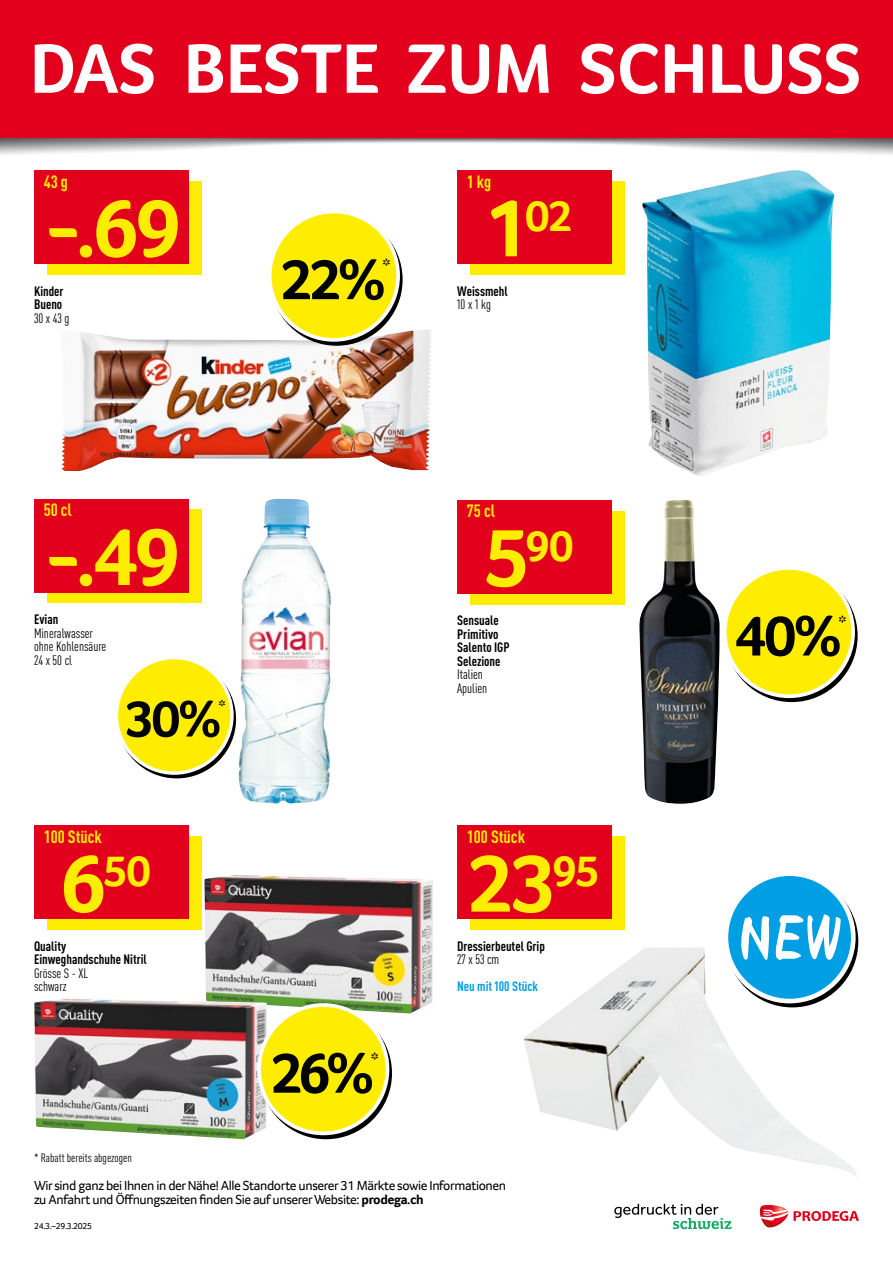
<style>
.page{position:relative;width:893px;height:1263px;background:#fff}
.page>*{position:absolute;margin:0;border:0;box-sizing:border-box;transform-origin:0 0}
.t1{font:700 84px "Transgourmet";color:#ffed00}
.t2{font:700 72px "Transgourmet";color:#fff}
.t3{font:700 58.5px "Transgourmet";color:#000}
.t4{font:700 52.65px "Transgourmet";color:#000}
.t5{font:700 44.55px "Transgourmet";color:#ffed00}
.t6{font:700 19.5px "Transgourmet";color:#000}
.t7{font:700 condensed 17.55px "DINOT";color:#ffed00}
.t8{font:700 17.55px "Transgourmet";color:#000}
.t9{font:13.5px/13.5px "Transgourmet";letter-spacing:-.03em;color:#000}
.t10{font:700 condensed 13.5px/13.5px "DINOT";color:#000}
.t11{font:condensed 13.5px/13.5px "DINOT";color:#000}
.t12{font:700 condensed 13.5px "DINOT";color:#009ee3}
.t13{font:condensed 12px "DINOT";color:#000}
.t14{font:9px "Transgourmet";letter-spacing:-.03em;color:#000}
.s1{font-size:84px}
.s2{font-weight:700}
</style>
<div class="page">
<svg style="left:614px;top:1204px;width:117px;height:25px"></svg>
<img style="left:0;top:138px;width:893px;height:17px">
<div style="left:0;top:0;width:893px;height:138px;background:#e3001d"></div>
<svg style="left:759px;top:1205px;width:100px;height:23px"></svg>
<img style="left:61px;top:330px;width:371px;height:141px">
<img style="left:642px;top:170px;width:192px;height:306px">
<img style="left:639px;top:500px;width:81px;height:304px">
<img style="left:204px;top:875px;width:229px;height:138px">
<img style="left:34px;top:998px;width:233px;height:141px">
<img style="left:523px;top:947px;width:335px;height:231px">
<img style="left:238px;top:499px;width:93px;height:305px">
<div style="left:47px;top:509px;width:155px;height:94px;background:#ffed00"></div>
<div style="left:34px;top:499px;width:155px;height:94px;background:#e3001d"></div>
<svg style="left:119px;top:661px;width:115px;height:116px"></svg>
<div style="left:116px;top:658px;width:116px;height:115px;background:#ffed00;border-radius:50%"></div>
<div style="left:115px;top:656px;width:119px;height:119px;border:3px solid #fff;border-radius:50%"></div>
<div style="left:47px;top:181px;width:155px;height:94px;background:#ffed00"></div>
<div style="left:34px;top:170px;width:155px;height:94px;background:#e3001d"></div>
<svg style="left:272px;top:215px;width:129px;height:129px"></svg>
<div style="left:270px;top:211px;width:128px;height:129px;background:#ffed00;border-radius:50%"></div>
<div style="left:268px;top:210px;width:132px;height:132px;border:4px solid #fff;border-radius:50%"></div>
<div style="left:470px;top:181px;width:155px;height:94px;background:#ffed00"></div>
<div style="left:457px;top:170px;width:155px;height:94px;background:#e3001d"></div>
<div style="left:470px;top:510px;width:155px;height:94px;background:#ffed00"></div>
<div style="left:457px;top:500px;width:155px;height:94px;background:#e3001d"></div>
<svg style="left:727px;top:572px;width:129px;height:128px"></svg>
<div style="left:725px;top:568px;width:128px;height:128px;background:#ffed00;border-radius:50%"></div>
<div style="left:723px;top:566px;width:132px;height:132px;border:4px solid #fff;border-radius:50%"></div>
<div style="left:47px;top:836px;width:155px;height:94px;background:#ffed00"></div>
<div style="left:34px;top:825px;width:155px;height:94px;background:#e3001d"></div>
<svg style="left:262px;top:1009px;width:128px;height:128px"></svg>
<div style="left:259px;top:1005px;width:128px;height:128px;background:#ffed00;border-radius:50%"></div>
<div style="left:257px;top:1003px;width:132px;height:132px;border:4px solid #fff;border-radius:50%"></div>
<div style="left:470px;top:836px;width:155px;height:94px;background:#ffed00"></div>
<div style="left:457px;top:825px;width:155px;height:94px;background:#e3001d"></div>
<svg style="left:729px;top:878px;width:127px;height:127px"></svg>
<div style="left:726px;top:874px;width:127px;height:127px;background:#009ee3;border-radius:50%"></div>
<div style="left:724px;top:871px;width:132px;height:132px;border:5px solid #fff;border-radius:50%"></div>
<svg style="left:741px;top:914px;width:100px;height:46px"></svg>
<h2 class="t2" style="left:30px;top:26px;width:833px">DAS BESTE ZUM SCHLUSS</h2>
<p class="t7" style="left:44px;top:171px;width:26px">43 g</p>
<p class="t7" style="left:467px;top:171px;width:26px">1 kg</p>
<h1 class="t1" style="left:44px;top:178px;width:139px">-.69</h1>
<p class="t10" style="left:34px;top:284px;width:31px">Kinder<br>Bueno</p>
<p class="t11" style="left:34px;top:311px;width:37px">30 x 43 g</p>
<h3 class="t3" style="left:280px;top:245px;width:107px">22%</h3>
<h3 class="t6" style="left:382px;top:254px;width:10px">*</h3>
<h3 class="t5" style="left:484px;top:189px;width:90px"><span class="s1">1</span>02</h3>
<p class="t10" style="left:457px;top:284px;width:52px">Weissmehl</p>
<p class="t11" style="left:457px;top:298px;width:35px">10 x 1 kg</p>
<p class="t7" style="left:44px;top:499px;width:30px">50 cl</p>
<h1 class="t1" style="left:44px;top:507px;width:138px">-.49</h1>
<p class="t10" style="left:34px;top:613px;width:26px">Evian</p>
<p class="t11" style="left:34px;top:626px;width:74px">Mineralwasser ohne Kohlensäure<br>24 x 50 cl</p>
<h3 class="t4" style="left:125px;top:688px;width:98px">30%</h3>
<p class="t8" style="left:218px;top:696px;width:9px">*</p>
<p class="t7" style="left:44px;top:826px;width:60px">100 Stück</p>
<h3 class="t5" style="left:61px;top:845px;width:92px"><span class="s1">6</span>50</h3>
<p class="t10" style="left:34px;top:939px;width:114px">Quality<br>Einweghandschuhe Nitril</p>
<p class="t11" style="left:34px;top:966px;width:56px">Grösse S - XL schwarz</p>
<p class="t13" style="left:34px;top:1151px;width:99px">* Rabatt bereits abgezogen</p>
<h3 class="t3" style="left:270px;top:1038px;width:106px">26%</h3>
<h3 class="t6" style="left:371px;top:1047px;width:10px">*</h3>
<p class="t7" style="left:467px;top:500px;width:30px">75 cl</p>
<h3 class="t5" style="left:484px;top:519px;width:91px"><span class="s1">5</span>90</h3>
<p class="t10" style="left:457px;top:614px;width:54px">Sensuale<br>Primitivo<br>Salento IGP<br>Selezione</p>
<p class="t11" style="left:457px;top:668px;width:32px">Italien<br>Apulien</p>
<p class="t7" style="left:467px;top:826px;width:60px">100 Stück</p>
<h1 class="t1" style="left:467px;top:834px;width:134px">23<sup>95</sup></h1>
<p class="t10" style="left:457px;top:939px;width:89px">Dressierbeutel Grip</p>
<p class="t11" style="left:457px;top:953px;width:44px">27 x 53 cm</p>
<p class="t12" style="left:457px;top:978px;width:83px">Neu mit 100 Stück</p>
<p class="t9" style="left:34px;top:1179px;width:474px">Wir sind ganz bei Ihnen in der Nähe! Alle Standorte unserer 31 Märkte sowie Informationen zu Anfahrt und Öffnungszeiten finden Sie auf unserer Website: <span class="s2">prodega.ch</span></p>
<p class="t14" style="left:34px;top:1221px;width:60px">24.3.–29.3.2025</p>
<h3 class="t3" style="left:734px;top:601px;width:109px">40%</h3>
<h3 class="t6" style="left:838px;top:610px;width:10px">*</h3>
</div>
